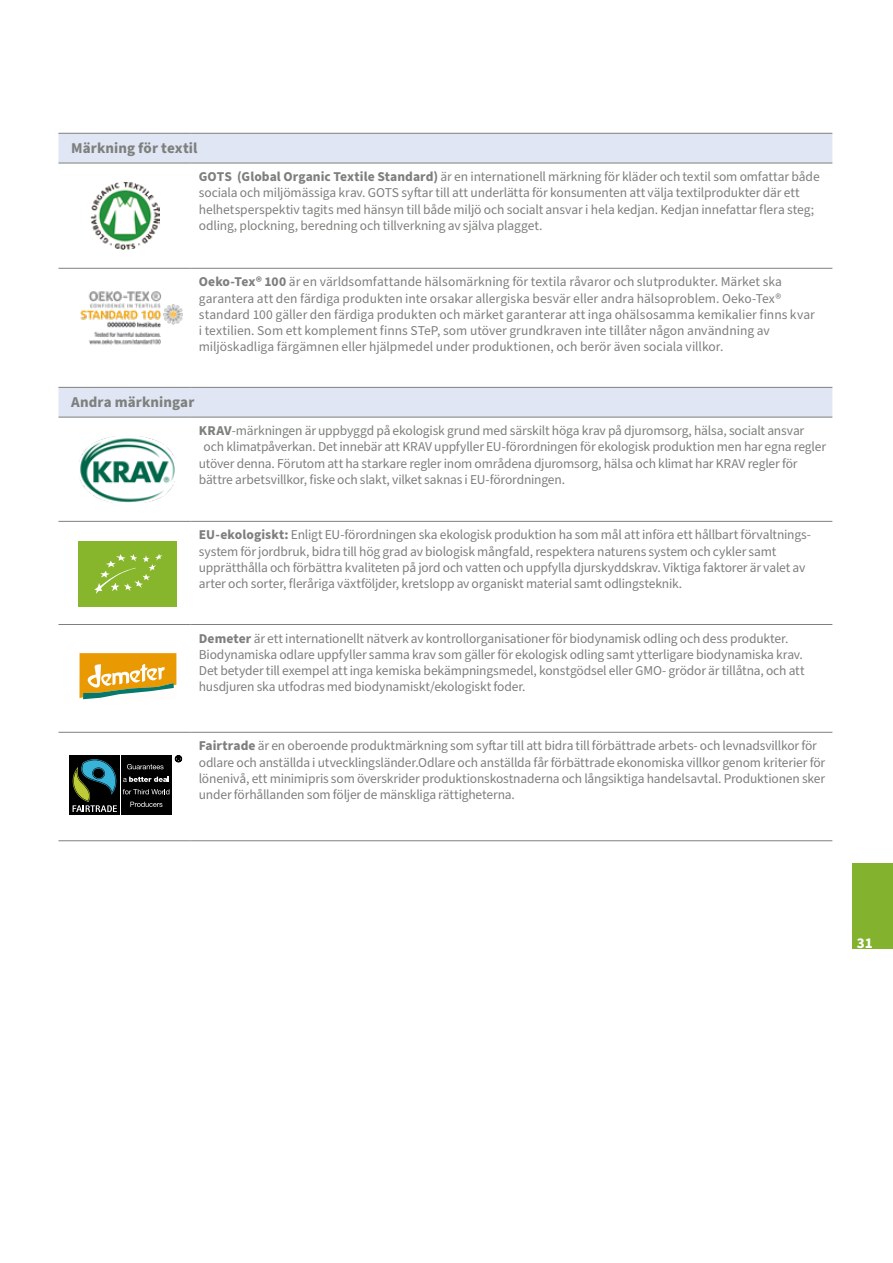
<style>
.page{position:relative;width:893px;height:1263px;background:#fff}
.page>*{position:absolute;margin:0;border:0;box-sizing:border-box;transform-origin:0 0}
.t1{font:700 15px "Source Sans Pro";letter-spacing:.005em;color:#7d807c}
.t2{font:700 15px "Source Sans Pro";color:#fff}
.t3{font:13.5px/16.2px "Source Sans Pro";letter-spacing:-.01em;color:#7d807c}
.s1{font-weight:700}
</style>
<div class="page">
<div style="left:853px;top:863px;width:40px;height:85px;background:#83b32e"></div>
<svg style="left:58px;top:134px;width:774px;height:283px"></svg>
<hr style="left:58px;top:268px;width:132px;height:1px;background:#7d807c">
<hr style="left:190px;top:268px;width:642px;height:1px;background:#7d807c">
<hr style="left:58px;top:417px;width:132px;height:1px;background:#7d807c">
<hr style="left:190px;top:417px;width:642px;height:1px;background:#7d807c">
<hr style="left:58px;top:521px;width:132px;height:1px;background:#7d807c">
<hr style="left:190px;top:521px;width:642px;height:1px;background:#7d807c">
<hr style="left:58px;top:624px;width:132px;height:1px;background:#7d807c">
<hr style="left:190px;top:624px;width:642px;height:1px;background:#7d807c">
<hr style="left:58px;top:732px;width:132px;height:1px;background:#7d807c">
<hr style="left:190px;top:732px;width:642px;height:1px;background:#7d807c">
<hr style="left:58px;top:840px;width:132px;height:1px;background:#7d807c">
<hr style="left:190px;top:840px;width:642px;height:1px;background:#7d807c">
<hr style="left:58px;top:133px;width:132px;height:1px;background:#7d807c">
<hr style="left:190px;top:133px;width:642px;height:1px;background:#7d807c">
<hr style="left:58px;top:387px;width:132px;height:1px;background:#7d807c">
<hr style="left:190px;top:387px;width:642px;height:1px;background:#7d807c">
<hr style="left:58px;top:163px;width:132px;height:1px;background:#7d807c">
<hr style="left:190px;top:163px;width:642px;height:1px;background:#7d807c">
<div style="left:71px;top:137px;width:130px;height:21px;background:#e0e6f4"></div>
<img style="left:90px;top:181px;width:69px;height:68px">
<div style="left:71px;top:391px;width:123px;height:21px;background:#e0e6f4"></div>
<div style="left:69px;top:755px;width:51px;height:60px;background:#000"></div>
<div style="left:121px;top:755px;width:51px;height:60px;background:#000"></div>
<svg style="left:73px;top:759px;width:44px;height:53px"></svg>
<svg style="left:127px;top:764px;width:37px;height:5px"></svg>
<svg style="left:123px;top:789px;width:46px;height:5px"></svg>
<svg style="left:130px;top:802px;width:32px;height:5px"></svg>
<svg style="left:123px;top:777px;width:46px;height:5px"></svg>
<svg style="left:175px;top:755px;width:7px;height:7px"></svg>
<img style="left:79px;top:436px;width:96px;height:67px">
<div style="left:78px;top:541px;width:99px;height:66px;background:#87b62d"></div>
<svg style="left:94px;top:554px;width:68px;height:40px"></svg>
<svg style="left:79px;top:653px;width:98px;height:45px"></svg>
<svg style="left:80px;top:653px;width:96px;height:46px"></svg>
<img style="left:68px;top:289px;width:115px;height:59px">
<p class="t1" style="left:71px;top:138px;width:128px">Märkning för textil</p>
<p class="t3" style="left:199px;top:169px;width:622px"><span class="s1">GOTS (Global Organic Textile Standard)</span> är en internationell märkning för kläder och textil som omfattar både sociala och miljömässiga krav. GOTS syftar till att underlätta för konsumenten att välja textilprodukter där ett helhetsperspektiv tagits med hänsyn till både miljö och socialt ansvar i hela kedjan. Kedjan innefattar flera steg; odling, plockning, beredning och tillverkning av själva plagget.</p>
<p class="t3" style="left:199px;top:274px;width:618px"><span class="s1">Oeko-Tex® 100</span> är en världsomfattande hälsomärkning för textila råvaror och slutprodukter. Märket ska garantera att den färdiga produkten inte orsakar allergiska besvär eller andra hälsoproblem. Oeko-Tex® standard 100 gäller den färdiga produkten och märket garanterar att inga ohälsosamma kemikalier finns kvar i textilien. Som ett komplement finns STeP, som utöver grundkraven inte tillåter någon användning av miljöskadliga färgämnen eller hjälpmedel under produktionen, och berör även sociala villkor.</p>
<p class="t1" style="left:71px;top:392px;width:125px">Andra märkningar</p>
<p class="t3" style="left:199px;top:423px;width:607px"><span class="s1">KRAV</span>-märkningen är uppbyggd på ekologisk grund med särskilt höga krav på djuromsorg, hälsa, socialt ansvar</p>
<p class="t3" style="left:204px;top:439px;width:624px">och klimatpåverkan. Det innebär att KRAV uppfyller EU-förordningen för ekologisk produktion men har egna regler</p>
<p class="t3" style="left:199px;top:455px;width:600px">utöver denna. Förutom att ha starkare regler inom områdena djuromsorg, hälsa och klimat har KRAV regler för</p>
<p class="t3" style="left:199px;top:472px;width:368px">bättre arbetsvillkor, fiske och slakt, vilket saknas i EU-förordningen.</p>
<p class="t3" style="left:199px;top:527px;width:614px"><span class="s1">EU-ekologiskt:</span> Enligt EU-förordningen ska ekologisk produktion ha som mål att införa ett hållbart förvaltnings&shy;system för jordbruk, bidra till hög grad av biologisk mångfald, respektera naturens system och cykler samt upprätthålla och förbättra kvaliteten på jord och vatten och uppfylla djurskyddskrav. Viktiga faktorer är valet av arter och sorter, fleråriga växtföljder, kretslopp av organiskt material samt odlingsteknik.</p>
<p class="t3" style="left:199px;top:630px;width:607px"><span class="s1">Demeter</span> är ett internationellt nätverk av kontrollorganisationer för biodynamisk odling och dess produkter.<br>Biodynamiska odlare uppfyller samma krav som gäller för ekologisk odling samt ytterligare biodynamiska krav.<br>Det betyder till exempel att inga kemiska bekämpningsmedel, konstgödsel eller GMO- grödor är tillåtna, och att husdjuren ska utfodras med biodynamiskt/ekologiskt foder.</p>
<p class="t3" style="left:199px;top:738px;width:628px"><span class="s1">Fairtrade</span> är en oberoende produktmärkning som syftar till att bidra till förbättrade arbets- och levnadsvillkor för odlare och anställda i utvecklingsländer.Odlare och anställda får förbättrade ekonomiska villkor genom kriterier för lönenivå, ett minimipris som överskrider produktionskostnaderna och långsiktiga handelsavtal. Produktionen sker under förhållanden som följer de mänskliga rättigheterna.</p>
<p class="t2" style="left:857px;top:933px;width:17px">31</p>
</div>
